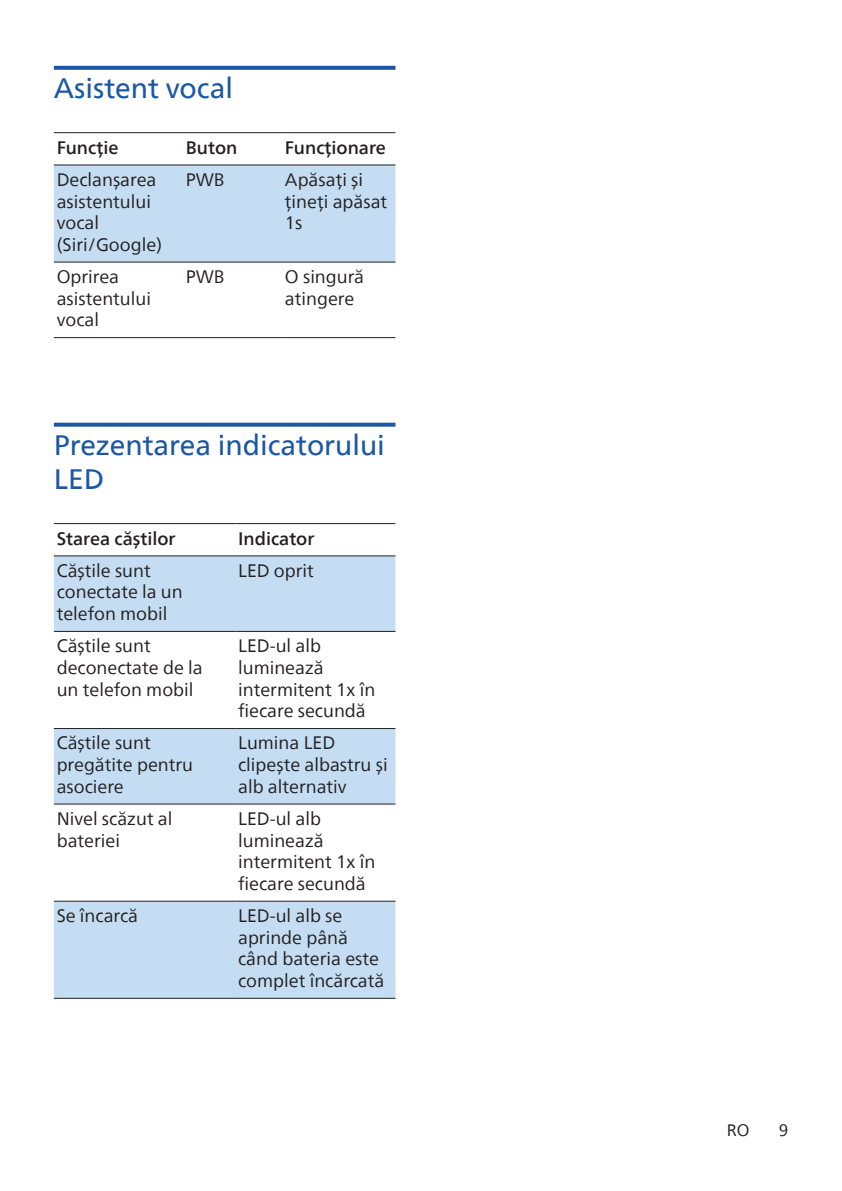
<style>
.page{position:relative;width:842px;height:1191px;background:#fff}
.page>*{position:absolute;margin:0;border:0;box-sizing:border-box;transform-origin:0 0}
.heading2{font:28px/34px "Neue Frutiger World";color:#1c57a5}
.Body{font:18px/21.6px "Neue Frutiger World";color:#231f20}
.Body-2{font:500 18px "Neue Frutiger World";color:#231f20}
.t1{font:16.4px "Neue Frutiger World";color:#231f20}
</style>
<div class="page">
<svg style="left:54px;top:66px;width:341px;height:4px"></svg>
<svg style="left:54px;top:423px;width:341px;height:4px"></svg>
<div style="left:54px;top:165px;width:341px;height:97px;background:#c4ddf2"></div>
<hr style="left:54px;top:132px;width:126px;height:1px;background:#231f20">
<hr style="left:180px;top:132px;width:102px;height:1px;background:#231f20">
<hr style="left:282px;top:132px;width:113px;height:1px;background:#231f20">
<hr style="left:54px;top:164px;width:126px;height:1px;background:#231f20">
<hr style="left:180px;top:164px;width:102px;height:1px;background:#231f20">
<hr style="left:282px;top:164px;width:113px;height:1px;background:#231f20">
<hr style="left:54px;top:262px;width:126px;height:1px;background:#231f20">
<hr style="left:180px;top:262px;width:102px;height:1px;background:#231f20">
<hr style="left:282px;top:262px;width:113px;height:1px;background:#231f20">
<hr style="left:54px;top:337px;width:126px;height:1px;background:#231f20">
<hr style="left:180px;top:337px;width:102px;height:1px;background:#231f20">
<hr style="left:282px;top:337px;width:113px;height:1px;background:#231f20">
<svg style="left:54px;top:556px;width:341px;height:441px;fill:#c4ddf2"></svg>
<hr style="left:54px;top:523px;width:181px;height:1px;background:#231f20">
<hr style="left:235px;top:523px;width:160px;height:1px;background:#231f20">
<hr style="left:54px;top:555px;width:181px;height:1px;background:#231f20">
<hr style="left:235px;top:555px;width:160px;height:1px;background:#231f20">
<hr style="left:54px;top:631px;width:181px;height:1px;background:#231f20">
<hr style="left:235px;top:631px;width:160px;height:1px;background:#231f20">
<hr style="left:54px;top:728px;width:181px;height:1px;background:#231f20">
<hr style="left:235px;top:728px;width:160px;height:1px;background:#231f20">
<hr style="left:54px;top:803px;width:181px;height:1px;background:#231f20">
<hr style="left:235px;top:803px;width:160px;height:1px;background:#231f20">
<hr style="left:54px;top:900px;width:181px;height:1px;background:#231f20">
<hr style="left:235px;top:900px;width:160px;height:1px;background:#231f20">
<hr style="left:54px;top:997px;width:181px;height:1px;background:#231f20">
<hr style="left:235px;top:997px;width:160px;height:1px;background:#231f20">
<p class="heading2" style="left:54px;top:72px;width:181px">Asistent vocal</p>
<p class="Body-2" style="left:57px;top:132px;width:63px">Funcție</p>
<p class="Body-2" style="left:186px;top:132px;width:53px">Buton</p>
<p class="Body-2" style="left:285px;top:132px;width:102px">Funcționare</p>
<p class="Body" style="left:57px;top:169px;width:107px">Declanșarea asistentului vocal (Siri/Google)</p>
<p class="Body" style="left:186px;top:169px;width:41px">PWB</p>
<p class="Body" style="left:285px;top:169px;width:104px">Apăsați și țineți apăsat<br>1s</p>
<p class="Body" style="left:57px;top:266px;width:96px">Oprirea asistentului vocal</p>
<p class="Body" style="left:186px;top:266px;width:41px">PWB</p>
<p class="Body" style="left:285px;top:266px;width:81px">O singură atingere</p>
<p class="heading2" style="left:54px;top:429px;width:332px">Prezentarea indicatorului<br>LED</p>
<p class="Body-2" style="left:57px;top:523px;width:120px">Starea căștilor</p>
<p class="Body-2" style="left:238px;top:523px;width:78px">Indicator</p>
<p class="Body" style="left:57px;top:560px;width:128px">Căștile sunt conectate la un telefon mobil</p>
<p class="Body" style="left:238px;top:560px;width:77px">LED oprit</p>
<p class="Body" style="left:57px;top:635px;width:147px">Căștile sunt deconectate de la un telefon mobil</p>
<p class="Body" style="left:238px;top:635px;width:139px">LED-ul alb luminează intermitent 1x în fiecare secundă</p>
<p class="Body" style="left:57px;top:732px;width:138px">Căștile sunt pregătite pentru asociere</p>
<p class="Body" style="left:238px;top:732px;width:151px">Lumina LED clipește albastru și alb alternativ</p>
<p class="Body" style="left:57px;top:808px;width:117px">Nivel scăzut al bateriei</p>
<p class="Body" style="left:238px;top:808px;width:139px">LED-ul alb luminează intermitent 1x în fiecare secundă</p>
<p class="Body" style="left:57px;top:905px;width:83px">Se încarcă</p>
<p class="Body" style="left:238px;top:905px;width:148px">LED-ul alb se aprinde până când bateria este complet încărcată</p>
<p class="t1" style="left:727px;top:1117px;width:24px">RO</p>
<p class="t1" style="left:779px;top:1117px;width:11px">9</p>
</div>
